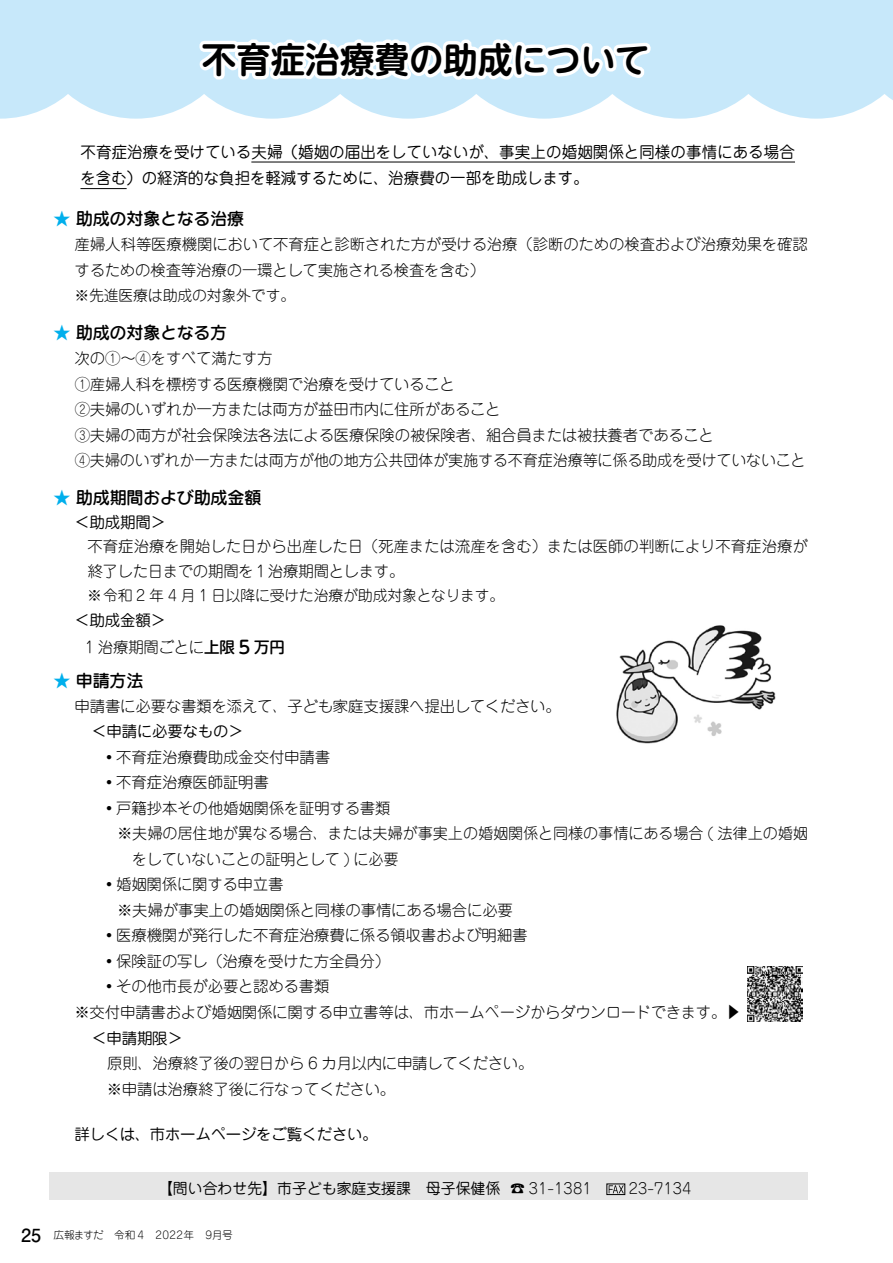
<style>
.page{position:relative;width:893px;height:1263px;background:#fff}
.page>*{position:absolute;margin:0;border:0;box-sizing:border-box;transform-origin:0 0}
.t1{font:700 35.1px "UD Shin M Go Pro De";color:#000}
.t2{font:700 18px "Futo Go B101 Pro";color:#000}
.t3{font:500 18px "UD Shin M Go Pro";color:#000}
.t4{font:500 16.95px "Jun 34 Pro";letter-spacing:-.01em;color:#000}
.t5{font:15.9px/26.5px "Jun 201 Pro";color:#000}
.t6{font:300 15.45px/25.5px "Jun 101 Pro";letter-spacing:-.01em;color:#000}
.t7{font:15.45px "Jun 201 Pro";letter-spacing:-.015em;color:#000}
.t8{font:500 15.45px "UD Shin M Go Pro";color:#000}
.t9{font:300 14.85px "Jun 101 Pro";letter-spacing:-.01em;color:#000}
.t10{font:14.85px "Jun 201 Pro";color:#000}
.t11{font:300 10.65px "Jun 101 Pro";letter-spacing:.015em;color:#000}
.s1{color:#00afec}
.s2{font-family:"Kamo Lemo Std"}
.s3{font-family:"UD Shin M Go Pro";font-weight:500}
.s4{font-family:"UD Shin Go NT Pro";font-size:15.9px}
</style>
<div class="page">
<svg style="left:0;top:0;width:893px;height:119px"></svg>
<hr style="left:251px;top:162px;width:544px;height:1px;background:#000">
<hr style="left:80px;top:188px;width:47px;height:1px;background:#000">
<div style="left:49px;top:1172px;width:759px;height:28px;background:#e6e6e6"></div>
<svg style="left:609px;top:1186px;width:14px;height:7px"></svg>
<div style="left:607px;top:1184px;width:18px;height:11px;border:1px solid #000"></div>
<img style="left:616px;top:625px;width:160px;height:119px">
<img style="left:747px;top:966px;width:56px;height:55px">
<h1 class="t1" style="left:202px;top:31px;width:449px">不育症治療費の助成について</h1>
<p class="t5" style="left:80px;top:137px;width:716px">不育症治療を受けている夫婦（婚姻の届出をしていないが、事実上の婚姻関係と同様の事情にある場合を含む）の経済的な負担を軽減するために、治療費の一部を助成します。</p>
<p class="t4" style="left:53px;top:205px;width:192px"><span class="s1">★</span> 助成<span class="s2">の</span>対象<span class="s2">となる</span>治療</p>
<p class="t6" style="left:75px;top:230px;width:735px">産婦人科等医療機関において不育症と診断された方が受ける治療（診断のための検査および治療効果を確認するための検査等治療の一環として実施される検査を含む(</p>
<p class="t9" style="left:74px;top:284px;width:222px">※先進医療は助成の対象外です。</p>
<p class="t4" style="left:53px;top:319px;width:175px"><span class="s1">★</span> 助成<span class="s2">の</span>対象<span class="s2">となる</span>方</p>
<p class="t6" style="left:75px;top:344px;width:733px">次の①～④をすべて満たす方<br>①産婦人科を標榜する医療機関で治療を受けていること<br>②夫婦のいずれか一方または両方が益田市内に住所があること<br>③夫婦の両方が社会保険法各法による医療保険の被保険者、組合員または被扶養者であること<br>④夫婦のいずれか一方または両方が他の地方公共団体が実施する不育症治療等に係る助成を受けていないこと</p>
<p class="t4" style="left:53px;top:484px;width:209px"><span class="s1">★</span> 助成期間<span class="s2">および</span>助成金額</p>
<p class="t7" style="left:75px;top:510px;width:93px">＜助成期間&lt;</p>
<p class="t6" style="left:87px;top:532px;width:722px;line-height:24.5px">不育症治療を開始した日から出産した日（死産または流産を含む）または医師の判断により不育症治療が終了した日までの期間を１治療期間とします。</p>
<p class="t9" style="left:87px;top:583px;width:418px">※令和 2 年 4 月 1 日以降に受けた治療が助成対象となります。</p>
<p class="t7" style="left:75px;top:608px;width:93px">＜助成金額&lt;</p>
<p class="t8" style="left:254px;top:634px;width:32px">万円</p>
<p class="t6" style="left:85px;top:632px;width:152px">1 治療期間ごとに<span class="s3">上限</span></p>
<p class="t4" style="left:53px;top:667px;width:92px"><span class="s1">★</span> 申請方法</p>
<p class="t6" style="left:75px;top:691px;width:488px">申請書に必要な書類を添えて、子ども家庭支援課へ提出してください。</p>
<p class="t7" style="left:92px;top:719px;width:153px">＜申請に必要なもの&lt;</p>
<p class="t6" style="left:101px;top:742px;width:230px">・不育症治療費助成金交付申請書</p>
<p class="t6" style="left:101px;top:768px;width:169px">・不育症治療医師証明書</p>
<p class="t6" style="left:101px;top:793px;width:291px">・戸籍抄本その他婚姻関係を証明する書類</p>
<p class="t6" style="left:92px;top:819px;width:718px">　 ※夫婦の居住地が異なる場合、または夫婦が事実上の婚姻関係と同様の事情にある場合 ( 法律上の婚姻</p>
<p class="t6" style="left:132px;top:844px;width:268px">をしていないことの証明として ) に必要</p>
<p class="t6" style="left:101px;top:870px;width:184px">・婚姻関係に関する申立書</p>
<p class="t6" style="left:92px;top:895px;width:423px">　 ※夫婦が事実上の婚姻関係と同様の事情にある場合に必要</p>
<p class="t6" style="left:101px;top:921px;width:428px">・医療機関が発行した不育症治療費に係る領収書および明細書</p>
<p class="t6" style="left:101px;top:946px;width:290px">・保険証の写し（治療を受けた方全員分(</p>
<p class="t6" style="left:101px;top:972px;width:230px">・その他市長が必要と認める書類</p>
<p class="t6" style="left:74px;top:998px;width:668px">※交付申請書および婚姻関係に関する申立書等は、市ホームページからダウンロードできます。<span class="s4">▶</span></p>
<p class="t7" style="left:92px;top:1025px;width:93px">＜申請期限&lt;</p>
<p class="t6" style="left:92px;top:1049px;width:443px">　原則、治療終了後の翌日から 6 カ月以内に申請してください。　※申請は治療終了後に行なってください。</p>
<p class="t7" style="left:75px;top:1122px;width:305px">詳しくは、市ホームページをご覧ください。</p>
<p class="t3" style="left:239px;top:632px;width:13px">5</p>
<p class="t2" style="left:21px;top:1220px;width:22px">25</p>
<p class="t10" style="left:158px;top:1176px;width:344px">【問い合わせ先】市子ども家庭支援課　母子保健係</p>
<p class="t9" style="left:510px;top:1176px;width:83px">☎ 31-1381</p>
<p class="t11" style="left:53px;top:1226px;width:181px">広報ますだ　令和4　2022年　9月号</p>
<p class="t9" style="left:629px;top:1176px;width:64px">23-7134</p>
</div>
